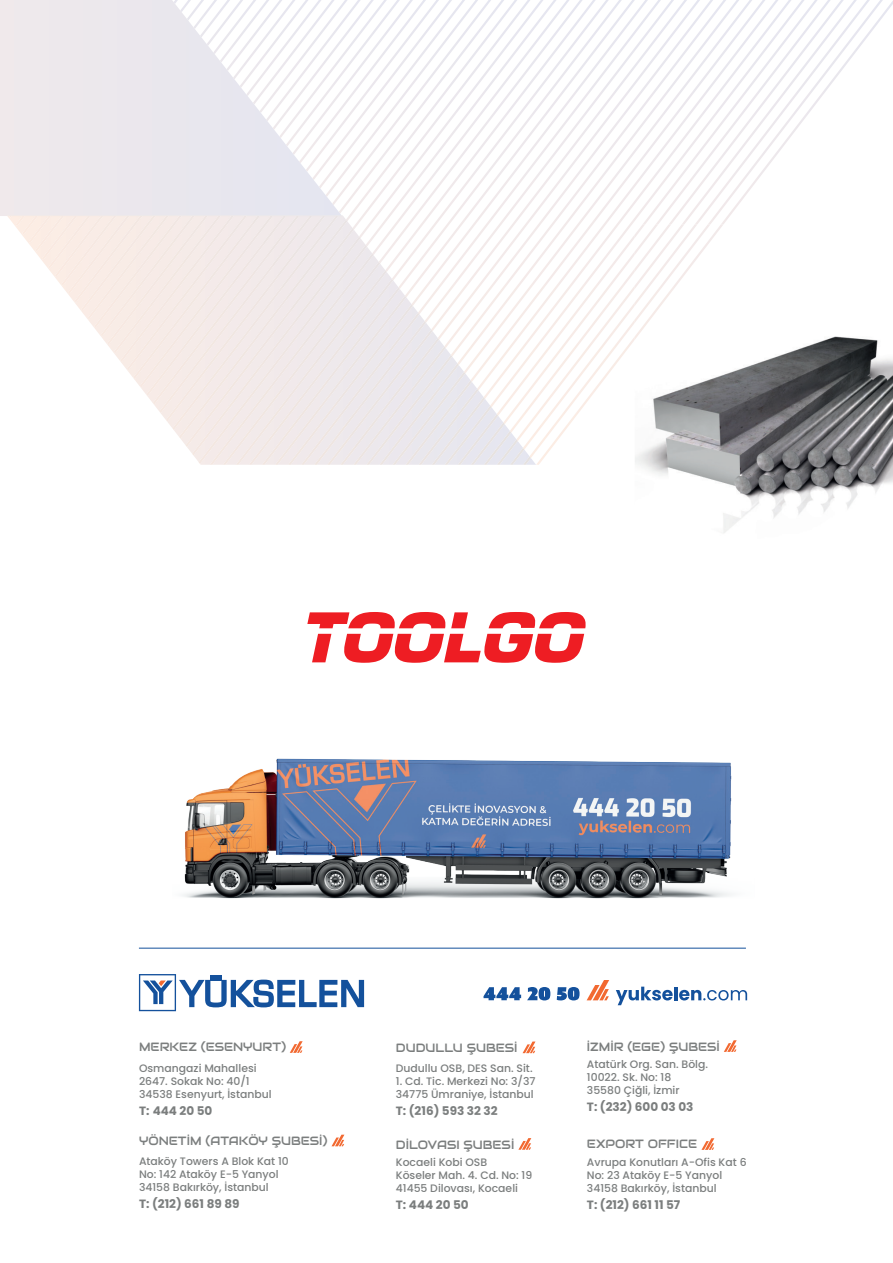
<style>
.page{position:relative;width:893px;height:1263px;background:#fff}
.page>*{position:absolute;margin:0;border:0;box-sizing:border-box;transform-origin:0 0}
.t1{font:12px "Audiowide";color:#7b7e7e}
.t2{font:700 12px "Poppins";color:#7b7e7e}
.t3{font:500 10.8px/13px "Poppins";color:#7b7e7e}
</style>
<div class="page">
<img style="left:182px;top:758px;width:550px;height:141px">
<svg style="left:139px;top:974px;width:225px;height:37px"></svg>
<svg style="left:616px;top:987px;width:131px;height:18px"></svg>
<svg style="left:483px;top:987px;width:38px;height:13px"></svg>
<svg style="left:527px;top:987px;width:23px;height:13px"></svg>
<svg style="left:557px;top:987px;width:22px;height:13px"></svg>
<svg style="left:587px;top:980px;width:22px;height:20px"></svg>
<hr style="left:139px;top:948px;width:607px;height:1px;background:#14519c">
<svg style="left:290px;top:1041px;width:13px;height:12px"></svg>
<svg style="left:523px;top:1041px;width:12px;height:12px"></svg>
<svg style="left:701px;top:1138px;width:13px;height:12px"></svg>
<svg style="left:331px;top:1135px;width:13px;height:11px"></svg>
<svg style="left:724px;top:1040px;width:13px;height:12px"></svg>
<svg style="left:518px;top:1138px;width:13px;height:12px"></svg>
<svg style="left:341px;top:0;width:31px;height:215px"></svg>
<svg style="left:372px;top:0;width:7px;height:215px"></svg>
<svg style="left:379px;top:0;width:6px;height:213px"></svg>
<svg style="left:385px;top:0;width:7px;height:215px"></svg>
<svg style="left:392px;top:0;width:6px;height:214px"></svg>
<svg style="left:398px;top:0;width:7px;height:215px"></svg>
<svg style="left:411px;top:0;width:7px;height:215px"></svg>
<svg style="left:536px;top:0;width:357px;height:465px"></svg>
<svg style="left:0;top:0;width:341px;height:216px"></svg>
<svg style="left:7px;top:215px;width:529px;height:250px"></svg>
<svg style="left:9px;top:216px;width:13px;height:10px"></svg>
<img style="left:22px;top:216px;width:7px;height:19px">
<img style="left:29px;top:216px;width:6px;height:27px">
<img style="left:35px;top:216px;width:7px;height:36px">
<img style="left:42px;top:216px;width:6px;height:44px">
<img style="left:48px;top:216px;width:7px;height:53px">
<img style="left:55px;top:216px;width:6px;height:61px">
<img style="left:61px;top:216px;width:7px;height:70px">
<img style="left:68px;top:216px;width:7px;height:78px">
<img style="left:75px;top:216px;width:6px;height:87px">
<img style="left:81px;top:216px;width:7px;height:95px">
<img style="left:88px;top:216px;width:6px;height:104px">
<img style="left:94px;top:216px;width:7px;height:112px">
<img style="left:101px;top:216px;width:6px;height:121px">
<img style="left:107px;top:216px;width:7px;height:129px">
<img style="left:114px;top:216px;width:6px;height:138px">
<img style="left:120px;top:216px;width:7px;height:146px">
<img style="left:127px;top:216px;width:6px;height:155px">
<img style="left:133px;top:216px;width:7px;height:163px">
<img style="left:140px;top:216px;width:6px;height:172px">
<img style="left:146px;top:216px;width:7px;height:180px">
<img style="left:153px;top:216px;width:6px;height:189px">
<img style="left:159px;top:216px;width:7px;height:197px">
<img style="left:166px;top:216px;width:6px;height:206px">
<div style="left:172px;top:216px;width:166px;height:214px;background:#f6ebe8"></div>
<div style="left:179px;top:220px;width:168px;height:219px;background:#f4ebe8"></div>
<div style="left:186px;top:228px;width:168px;height:219px;background:#f4eae8"></div>
<div style="left:192px;top:236px;width:168px;height:219px;background:#f4eae8"></div>
<div style="left:199px;top:245px;width:168px;height:219px;background:#f4eae9"></div>
<div style="left:210px;top:253px;width:164px;height:212px;background:#f4eae9"></div>
<div style="left:223px;top:262px;width:157px;height:203px;background:#f3eaea"></div>
<div style="left:236px;top:270px;width:151px;height:195px;background:#f3eaea"></div>
<div style="left:249px;top:279px;width:144px;height:186px;background:#f2eaea"></div>
<div style="left:262px;top:287px;width:138px;height:178px;background:#f2eaea"></div>
<div style="left:275px;top:296px;width:131px;height:169px;background:#f1e9ea"></div>
<img style="left:288px;top:304px;width:125px;height:161px">
<img style="left:301px;top:312px;width:118px;height:153px">
<img style="left:314px;top:321px;width:112px;height:144px">
<img style="left:327px;top:329px;width:106px;height:136px">
<img style="left:340px;top:338px;width:99px;height:127px">
<img style="left:353px;top:346px;width:93px;height:119px">
<img style="left:366px;top:355px;width:86px;height:110px">
<img style="left:379px;top:363px;width:80px;height:102px">
<img style="left:392px;top:372px;width:73px;height:93px">
<img style="left:406px;top:380px;width:66px;height:85px">
<img style="left:419px;top:389px;width:59px;height:76px">
<img style="left:432px;top:397px;width:53px;height:68px">
<img style="left:445px;top:405px;width:47px;height:60px">
<img style="left:458px;top:414px;width:40px;height:51px">
<img style="left:471px;top:422px;width:34px;height:43px">
<img style="left:484px;top:431px;width:27px;height:34px">
<img style="left:497px;top:439px;width:21px;height:26px">
<img style="left:510px;top:448px;width:14px;height:17px">
<svg style="left:523px;top:456px;width:14px;height:9px"></svg>
<img style="left:7px;top:215px;width:335px;height:1px">
<svg style="left:312px;top:634px;width:19px;height:28px"></svg>
<svg style="left:307px;top:612px;width:161px;height:16px"></svg>
<svg style="left:344px;top:634px;width:240px;height:29px"></svg>
<svg style="left:489px;top:612px;width:97px;height:16px"></svg>
<img style="left:635px;top:224px;width:258px;height:309px">
<img style="left:635px;top:224px;width:88px;height:116px">
<p class="t1" style="left:139px;top:1039px;width:149px">MERKEZ (ESENYURT)</p>
<p class="t1" style="left:396px;top:1040px;width:123px">DUDULLU ŞUBESİ</p>
<p class="t1" style="left:587px;top:1039px;width:134px">İZMİR (EGE) ŞUBESİ</p>
<p class="t3" style="left:139px;top:1062px;width:134px">Osmangazi Mahallesi<br>2647. Sokak No: 40/1<br>34538 Esenyurt, İstanbul</p>
<p class="t2" style="left:139px;top:1103px;width:75px">T: 444 20 50</p>
<p class="t3" style="left:396px;top:1062px;width:138px">Dudullu OSB, DES San. Sit.</p>
<p class="t3" style="left:396px;top:1075px;width:141px">1. Cd. Tic. Merkezi No: 3/37<br>34775 Ümraniye, İstanbul</p>
<p class="t2" style="left:396px;top:1103px;width:103px">T: (216) 593 32 32</p>
<p class="t3" style="left:587px;top:1058px;width:123px">Atatürk Org. San. Bölg.<br>10022. Sk. No: 18<br>35580 Çiğli, İzmir</p>
<p class="t2" style="left:587px;top:1100px;width:108px">T: (232) 600 03 03</p>
<p class="t1" style="left:139px;top:1133px;width:190px">YÖNETİM (ATAKÖY ŞUBESİ)</p>
<p class="t1" style="left:396px;top:1137px;width:120px">DİLOVASI ŞUBESİ</p>
<p class="t1" style="left:587px;top:1136px;width:112px">EXPORT OFFICE</p>
<p class="t3" style="left:139px;top:1155px;width:151px">Ataköy Towers A Blok Kat 10<br>No: 142 Ataköy E-5 Yanyol<br>34158 Bakırköy, İstanbul</p>
<p class="t2" style="left:139px;top:1196px;width:102px">T: (212) 661 89 89</p>
<p class="t3" style="left:396px;top:1156px;width:138px">Kocaeli Kobi OSB<br>Köseler Mah. 4. Cd. No: 19<br>41455 Dilovası, Kocaeli</p>
<p class="t2" style="left:396px;top:1197px;width:74px">T: 444 20 50</p>
<p class="t3" style="left:587px;top:1156px;width:161px">Avrupa Konutları A-Ofis Kat 6<br>No: 23 Ataköy E-5 Yanyol<br>34158 Bakırköy, İstanbul</p>
<p class="t2" style="left:587px;top:1197px;width:95px">T: (212) 661 11 57</p>
</div>
